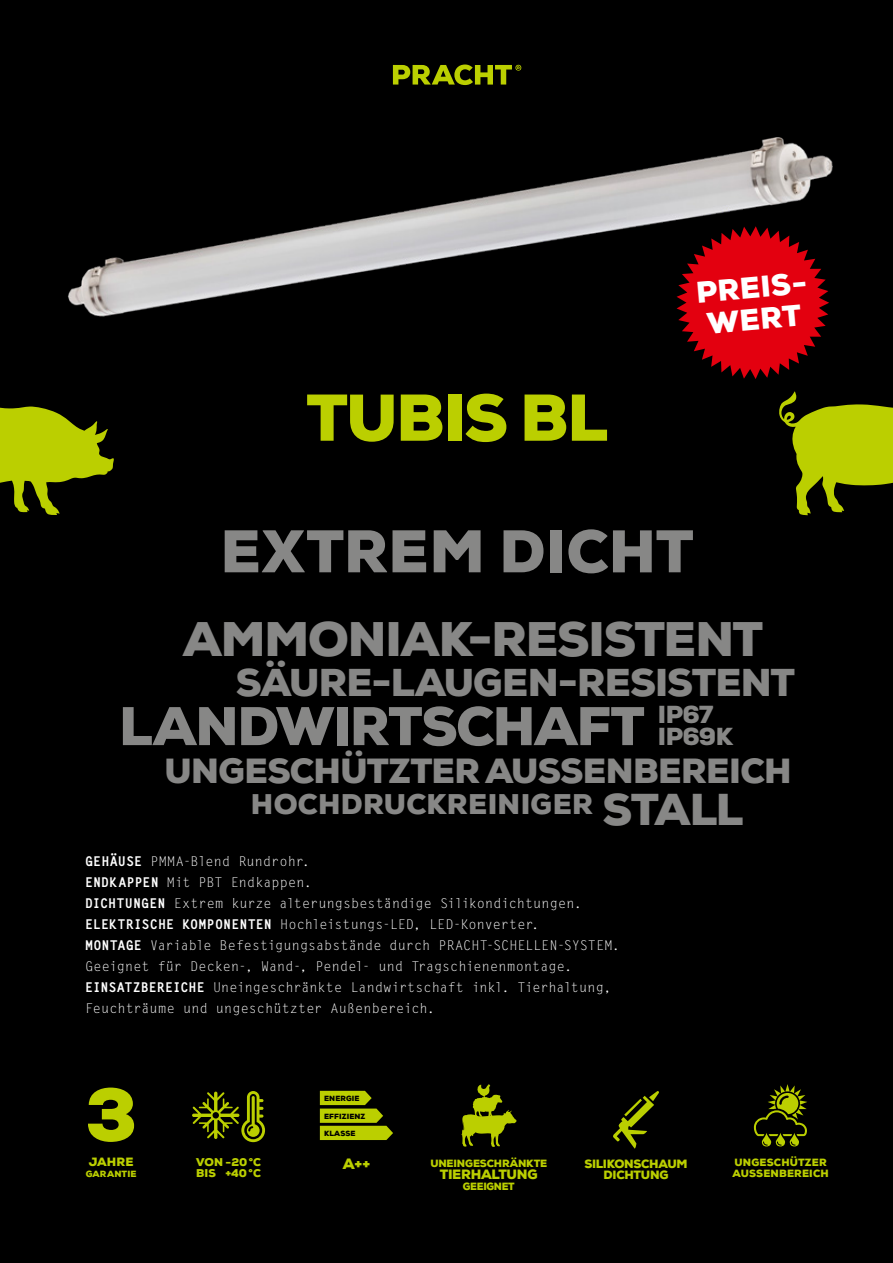
<style>
.page{position:relative;width:893px;height:1263px;background:#000}
.page>*{position:absolute;margin:0;border:0;box-sizing:border-box;transform-origin:0 0}
.t1{font:900 75px "Nexa";color:#bbcf00}
.t2{font:900 66px "Nexa";letter-spacing:-.025em;color:#bbcf00}
.t3{font:900 60px "Nexa";letter-spacing:.005em;color:#878786}
.t4{font:900 54.3px "Nexa";letter-spacing:-.025em;color:#878786}
.t5{font:900 48.45px "Nexa";letter-spacing:-.025em;color:#878786}
.t6{font:900 44.55px "Nexa";letter-spacing:-.03em;color:#878786}
.t7{font:900 38.85px "Nexa";letter-spacing:-.025em;color:#878786}
.t8{font:900 34.95px "Nexa";letter-spacing:-.02em;color:#878786}
.t9{font:900 30px/31.7px "Nexa";color:#fff}
.t10{font:900 28.5px "Nexa";letter-spacing:.01em;color:#878786}
.t11{font:900 24.6px/22.5px "Nexa";letter-spacing:-.03em;color:#878786}
.t12{font:900 15px "Nexa";color:#bbcf00}
.t13{font:13.5px/21px "Letter Got L";color:#fff}
.t14{font:900 13.5px "Nexa";letter-spacing:-.025em;color:#bbcf00}
.t15{font:900 12px/10.5px "Nexa";letter-spacing:-.025em;color:#bbcf00;text-align:center}
.t16{font:900 11.25px/11.2px "Nexa";letter-spacing:.005em;color:#bbcf00}
.t17{font:900 10.5px/11.2px "Nexa";letter-spacing:.01em;color:#bbcf00}
.t18{font:900 10.5px "Nexa";letter-spacing:-.015em;color:#bbcf00}
.t19{font:900 10.5px "Nexa";letter-spacing:-.03em;color:#bbcf00}
.t20{font:900 9px "Nexa";letter-spacing:.015em;color:#bbcf00}
.t21{font:900 7.5px "Nexa";letter-spacing:.015em;color:#000}
.s1{font-weight:700}
</style>
<div class="page">
<svg style="left:0;top:406px;width:114px;height:109px"></svg>
<svg style="left:779px;top:391px;width:114px;height:124px"></svg>
<img style="left:68px;top:137px;width:765px;height:180px">
<svg style="left:320px;top:1091px;width:73px;height:49px"></svg>
<svg style="left:754px;top:1084px;width:53px;height:62px"></svg>
<svg style="left:192px;top:1091px;width:73px;height:51px"></svg>
<svg style="left:613px;top:1091px;width:46px;height:57px"></svg>
<svg style="left:677px;top:226px;width:152px;height:153px"></svg>
<svg style="left:393px;top:65px;width:128px;height:20px"></svg>
<svg style="left:461px;top:1084px;width:55px;height:63px"></svg>
<h2 class="t2" style="left:306px;top:375px;width:303px">TUBIS BL</h2>
<h3 class="t9" style="left:695px;top:277px;width:112px;rotate:-5deg">PREIS-<br>WERT</h3>
<h3 class="t3" style="left:220px;top:513px;width:475px">EXTREM DICHT</h3>
<h3 class="t5" style="left:183px;top:608px;width:582px">AMMONIAK-RESISTENT</h3>
<h3 class="t7" style="left:236px;top:657px;width:561px">SÄURE-LAUGEN-RESISTENT</h3>
<h3 class="t11" style="left:658px;top:703px;width:77px">IP67<br>IP69K</h3>
<h3 class="t8" style="left:165px;top:749px;width:628px">UNGESCHÜTZTER AUSSENBEREICH</h3>
<h3 class="t10" style="left:251px;top:786px;width:344px">HOCHDRUCKREINIGER</h3>
<h3 class="t4" style="left:119px;top:691px;width:527px">LANDWIRTSCHAFT</h3>
<h3 class="t6" style="left:602px;top:781px;width:142px">STALL</h3>
<p class="t13" style="left:85px;top:850px;width:536px"><span class="s1">GEHÄUSE</span> PMMA-Blend Rundrohr.<br><span class="s1">ENDKAPPEN</span> Mit PBT Endkappen.<br><span class="s1">DICHTUNGEN</span> Extrem kurze alterungsbeständige Silikondichtungen.<br><span class="s1">ELEKTRISCHE KOMPONENTEN</span> Hochleistungs-LED, LED-Konverter.<br><span class="s1">MONTAGE</span> Variable Befestigungsabstände durch PRACHT-SCHELLEN-SYSTEM.<br>Geeignet für Decken-, Wand-, Pendel- und Tragschienenmontage.<br><span class="s1">EINSATZBEREICHE</span> Uneingeschränkte Landwirtschaft inkl. Tierhaltung, Feuchträume und ungeschützter Außenbereich.</p>
<h1 class="t1" style="left:85px;top:1066px;width:54px">3</h1>
<p class="t15" style="left:89px;top:1157px;width:46px">JAHRE</p>
<p class="t20" style="left:86px;top:1168px;width:52px">GARANTIE</p>
<p class="t16" style="left:196px;top:1156px;width:66px">VON -20°C<br>BIS +40°C</p>
<p class="t21" style="left:324px;top:1093px;width:37px">ENERGIE</p>
<p class="t21" style="left:324px;top:1111px;width:43px">EFFIZIENZ</p>
<p class="t21" style="left:324px;top:1128px;width:33px">KLASSE</p>
<p class="t12" style="left:343px;top:1154px;width:29px">A++</p>
<p class="t17" style="left:732px;top:1156px;width:98px">UNGESCHÜTZER<br>AUSSENBEREICH</p>
<p class="t18" style="left:430px;top:1156px;width:118px">UNEINGESCHRÄNKTE</p>
<p class="t15" style="left:584px;top:1159px;width:105px">SILIKONSCHAUM<br>DICHTUNG</p>
<p class="t14" style="left:440px;top:1166px;width:99px">TIERHALTUNG</p>
<p class="t19" style="left:463px;top:1179px;width:53px">GEEIGNET</p>
</div>
